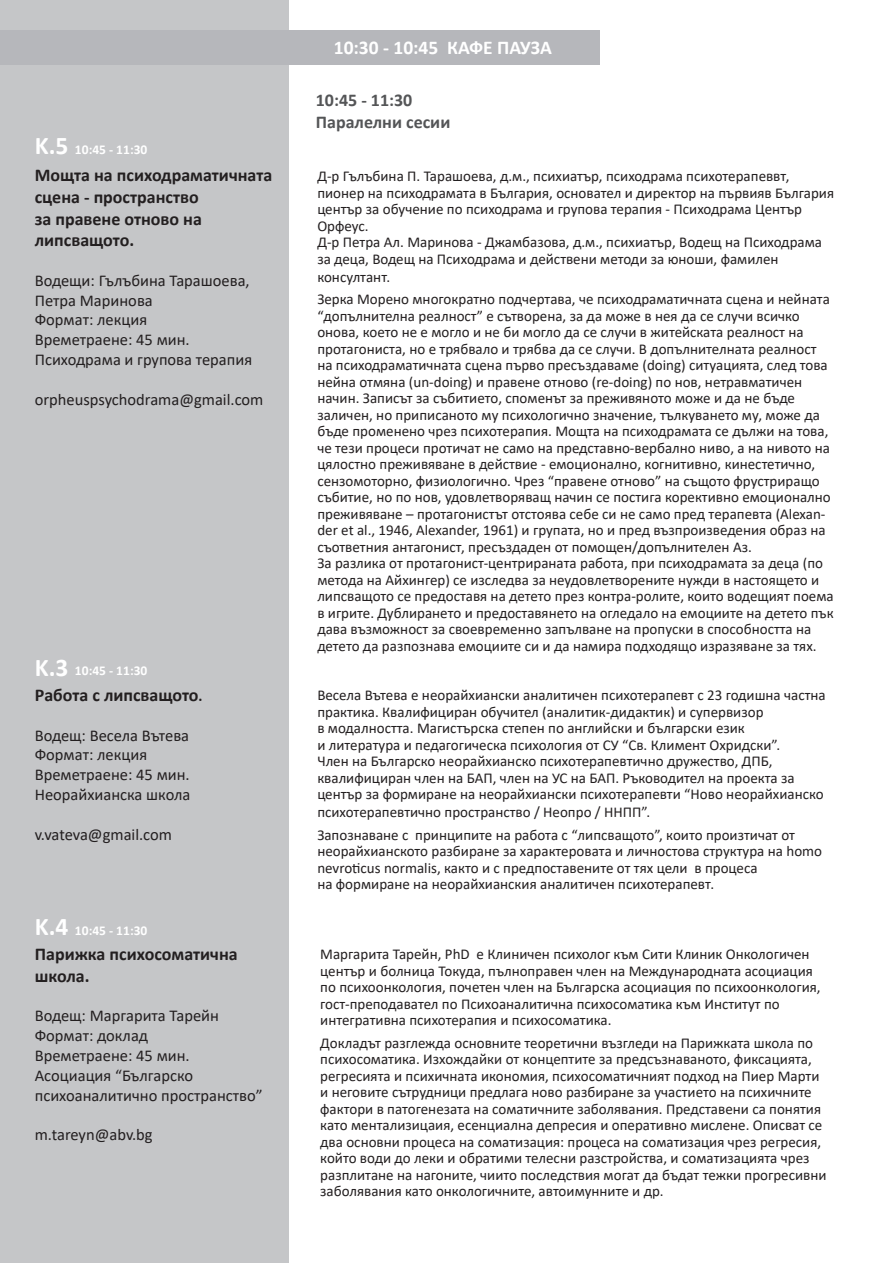
<style>
.page{position:relative;width:893px;height:1263px;background:#fff}
.page>*{position:absolute;margin:0;border:0;box-sizing:border-box;transform-origin:0 0}
.t1{font:700 25.5px "Calibri";color:#fff}
.t2{font:700 19.5px "Calibri";color:#fff}
.t3{font:700 18px/21.6px "Calibri";color:#231f20}
.t4{font:700 18px "Calibri";color:#545557}
.t5{font:16.5px/19.8px "Calibri";color:#231f20}
.t6{font:15px/16.5px "Calibri";color:#231f20}
.t7{font:700 13.5px "Calibri";color:#fff}
.s1{font-size:15px}
</style>
<div class="page">
<div style="left:0;top:0;width:288px;height:1263px;background:#c5c6c8"></div>
<div style="left:0;top:30px;width:599px;height:34px;background:#b6b7bb"></div>
<p class="t1" style="left:35px;top:128px;width:35px">K.5</p>
<p class="t7" style="left:75px;top:140px;width:74px">10:45 - 11:30</p>
<p class="t3" style="left:35px;top:164px;width:239px">Мощта на психодраматичната сцена - пространство</p>
<p class="t3" style="left:35px;top:207px;width:169px">за правене отново на липсващото.</p>
<p class="t5" style="left:35px;top:270px;width:216px">Водещи: Гълъбина Тарашоева,<br>Петра Маринова</p>
<p class="t5" style="left:35px;top:310px;width:114px">Формат: лекция</p>
<p class="t5" style="left:35px;top:329px;width:156px">Времетраене: 45 мин.</p>
<p class="t5" style="left:35px;top:349px;width:219px">Психодрама и групова терапия</p>
<p class="t5" style="left:35px;top:389px;width:230px">orpheuspsychodrama@gmail.com</p>
<p class="t1" style="left:35px;top:649px;width:35px">K.3</p>
<p class="t7" style="left:75px;top:661px;width:74px">10:45 - 11:30</p>
<p class="t3" style="left:35px;top:684px;width:169px">Работа с липсващото<span class="s1">.</span></p>
<p class="t5" style="left:35px;top:725px;width:156px">Водещ: Весела Вътева</p>
<p class="t5" style="left:35px;top:744px;width:114px">Формат: лекция</p>
<p class="t5" style="left:35px;top:764px;width:156px">Времетраене: 45 мин.</p>
<p class="t5" style="left:35px;top:784px;width:157px">Неорайхианска школа</p>
<p class="t5" style="left:35px;top:824px;width:139px">v.vateva@gmail.com</p>
<p class="t1" style="left:35px;top:908px;width:35px">K.4</p>
<p class="t7" style="left:75px;top:920px;width:74px">10:45 - 11:30</p>
<p class="t3" style="left:35px;top:943px;width:205px">Парижка психосоматична школа.</p>
<p class="t5" style="left:35px;top:1005px;width:186px">Водещ: Маргарита Тарейн</p>
<p class="t5" style="left:35px;top:1025px;width:115px">Формат: доклад</p>
<p class="t5" style="left:35px;top:1045px;width:156px">Времетраене: 45 мин.</p>
<p class="t5" style="left:35px;top:1065px;width:229px">Асоциация “Българско психоаналитично пространство”</p>
<p class="t5" style="left:35px;top:1124px;width:119px">m.tareyn@abv.bg</p>
<p class="t2" style="left:334px;top:33px;width:220px">10:30 - 10:45 КАФЕ ПАУЗА</p>
<p class="t4" style="left:316px;top:88px;width:98px">10:45 - 11:30</p>
<p class="t4" style="left:316px;top:109px;width:136px">Паралелни сесии</p>
<p class="t6" style="left:317px;top:168px;width:518px">Д-р Гълъбина П. Тарашоева, д.м., психиатър, психодрама психотерапеввт, пионер на психодрамата в България, основател и директор на първияв България център за обучение по психодрама и групова терапия - Психодрама Център Орфеус.</p>
<p class="t6" style="left:317px;top:234px;width:506px">Д-р Петра Ал. Маринова - Джамбазова, д.м., психиатър, Водещ на Психодрама за деца, Водещ на Психодрама и действени методи за юноши, фамилен</p>
<p class="t6" style="left:317px;top:268px;width:74px">консултант.</p>
<p class="t6" style="left:317px;top:291px;width:515px">Зерка Морено многократно подчертава, че психодраматичната сцена и нейната “допълнителна реалност” е сътворена, за да може в нея да се случи всичко онова, което не е могло и не би могло да се случи в житейската реалност на протагониста, но е трябвало и трябва да се случи. В допълнителната реалност на психодраматичната сцена първо пресъздаваме (doing) ситуацията, след това нейна отмяна (un-doing) и правене отново (re-doing) по нов, нетравматичен начин. Записът за събитието, споменът за преживяното може и да не бъде заличен, но приписаното му психологично значение, тълкуването му, може да бъде променено чрез психотерапия. Мощта на психодрамата се дължи на това, че тези процеси протичат не само на представно-вербално ниво, а на нивото на цялостно преживяване в действие - емоционално, когнитивно, кинестетично, сензомоторно, физиологично. Чрез “правене отново” на същото фрустриращо събитие, но по нов, удовлетворяващ начин се постига корективно емоционално преживяване – протагонистът отстоява себе си не само пред терапевта (Alexan&shy;der et al., 1946, Alexander, 1961) и групата, но и пред възпроизведения образ на съответния антагонист, пресъздаден от помощен/допълнителен Аз.</p>
<p class="t6" style="left:317px;top:555px;width:518px">За разлика от протагонист-центрираната работа, при психодрамата за деца (по метода на Айхингер) се изследва за неудовлетворените нужди в настоящето и липсващото се предоставя на детето през контра-ролите, които водещият поема в игрите. Дублирането и предоставянето на огледало на емоциите на детето пък дава възможност за своевременно запълване на пропуски в способността на детето да разпознава емоциите си и да намира подходящо изразяване за тях.</p>
<p class="t6" style="left:317px;top:686px;width:510px">Весела Вътева e неорайхиански аналитичен психотерапевт с 23 годишна частна практика. Квалифициран обучител (аналитик-дидактик) и супервизор</p>
<p class="t6" style="left:317px;top:719px;width:429px">в модалността. Магистърска степен по английски и български език</p>
<p class="t6" style="left:317px;top:736px;width:508px">и литература и педагогическа психология от СУ “Св. Климент Охридски”.<br>Член на Българско неорайхианско психотерапевтично дружество, ДПБ, квалифициран член на БАП, член на УС на БАП. Ръководител на проекта за център за формиране на неорайхиански психотерапевти “Ново неорайхианско</p>
<p class="t6" style="left:317px;top:803px;width:334px">психотерапевтично пространство / Неопро / ННПП”.</p>
<p class="t6" style="left:317px;top:826px;width:506px">Запознаване с принципите на работа с “липсващото”, които произтичат от неорайхианското разбиране за характеровата и личностова структура на homo nevroticus normalis, както и с предпоставените от тях цели в процеса</p>
<p class="t6" style="left:317px;top:875px;width:398px">на формиране на неорайхианския аналитичен психотерапевт.</p>
<p class="t6" style="left:320px;top:946px;width:502px">Маргарита Тарейн, PhD е Клиничен психолог към Сити Клиник Онкологичен център и болница Токуда, пълноправен член на Международната асоциация по психоонкология, почетен член на Българска асоциация по психоонкология, гост-преподавател по Психоаналитична психосоматика към Институт по интегративна психотерапия и психосоматика.</p>
<p class="t6" style="left:320px;top:1034px;width:508px">Докладът разглежда основните теоретични възгледи на Парижката школа по психосоматика. Изхождайки от концептите за предсъзнаваното, фиксацията, регресията и психичната икономия, психосоматичният подход на Пиер Марти и неговите сътрудници предлага ново разбиране за участието на психичните фактори в патогенезата на соматичните заболявания. Представени са понятия като ментализицаия, есенциална депресия и оперативно мислене. Описват се два основни процеса на соматизация: процеса на соматизация чрез регресия, който води до леки и обратими телесни разстройства, и соматизацията чрез разплитане на нагоните, чиито последствия могат да бъдат тежки прогресивни заболявания като онкологичните, автоимунните и др.</p>
</div>
